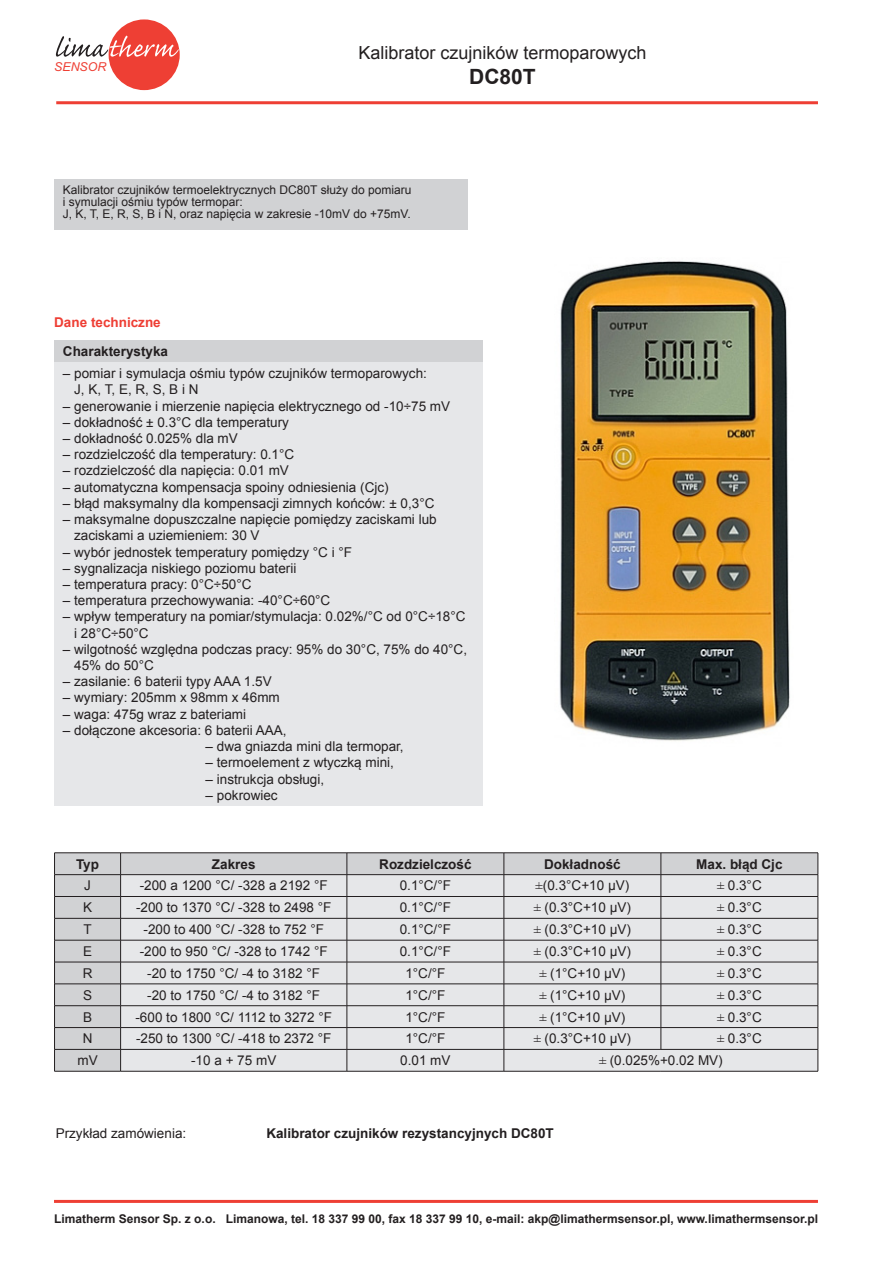
<style>
.page{position:relative;width:872px;height:1268px;background:#fff}
.page>*{position:absolute;margin:0;border:0;box-sizing:border-box;transform-origin:0 0}
.Do_spisu_treści{font:700 21px "Arial";color:#231f20}
.Do_spisu_treści-2{font:18px "Arial";color:#231f20}
.TOC_title{font:13.5px "Arial";color:#231f20}
.Do_spisu_treści-3{font:13.5px "Arial";color:#231f20}
.Do_spisu_treści-4{font:700 13.5px "Arial";color:#231f20}
.TOC_title-2{font:700 13.5px "Arial";color:#231f20}
.Do_spisu_treści-5{font:700 13.5px "Arial";color:#ee3e34}
.t1{font:italic 12.3px "Arial";color:#ee3f34}
.Do_spisu_treści-6{font:12px "Arial";color:#231f20}
.Do_spisu_treści-7{font:700 12px "Arial";color:#231f20}
.s1{font-family:"Times New Roman"}
</style>
<div class="page">
<hr style="left:54px;top:1199px;width:764px;height:3px;background:#ee3f34">
<div style="left:109px;top:19px;width:71px;height:71px;background:#ee3f34;border-radius:50%"></div>
<svg style="left:56px;top:36px;width:123px;height:21px"></svg>
<hr style="left:56px;top:101px;width:762px;height:3px;background:#ee3f34">
<div style="left:54px;top:179px;width:414px;height:51px;background:#d1d2d4"></div>
<div style="left:54px;top:340px;width:428px;height:22px;background:#d1d2d4"></div>
<div style="left:54px;top:362px;width:428px;height:443px;background:#e6e7e9"></div>
<img style="left:559px;top:261px;width:231px;height:480px">
<svg style="left:54px;top:852px;width:764px;height:218px;background:#d8d8da"></svg>
<hr style="left:54px;top:1070px;width:67px;height:1px;background:#231f20">
<hr style="left:121px;top:1070px;width:226px;height:1px;background:#231f20">
<hr style="left:347px;top:1070px;width:157px;height:1px;background:#231f20">
<hr style="left:504px;top:1070px;width:157px;height:1px;background:#231f20">
<hr style="left:661px;top:1070px;width:157px;height:1px;background:#231f20">
<p class="t1" style="left:54px;top:58px;width:54px">SENSOR</p>
<p class="Do_spisu_treści-2" style="left:358px;top:41px;width:290px">Kalibrator czujników termoparowych</p>
<p class="Do_spisu_treści" style="left:469px;top:63px;width:68px">DC80T</p>
<p class="Do_spisu_treści-6" style="left:63px;top:182px;width:350px">Kalibrator czujników termoelektrycznych DC80T służy do pomiaru</p>
<p class="Do_spisu_treści-6" style="left:63px;top:194px;width:182px">i symulacji ośmiu typów termopar:</p>
<p class="Do_spisu_treści-6" style="left:63px;top:206px;width:349px">J, K, T, E, R, S, B i N, oraz napięcia w zakresie -10mV do +75mV.</p>
<p class="Do_spisu_treści-5" style="left:54px;top:313px;width:108px">Dane techniczne</p>
<p class="TOC_title-2" style="left:63px;top:342px;width:107px">Charakterystyka</p>
<p class="TOC_title" style="left:63px;top:364px;width:365px">– pomiar i symulacja ośmiu typów czujników termoparowych:</p>
<p class="TOC_title" style="left:74px;top:381px;width:126px">J, K, T, E, R, S, B i N</p>
<p class="TOC_title" style="left:63px;top:397px;width:389px">– generowanie i mierzenie napięcia elektrycznego od -10÷75 mV</p>
<p class="TOC_title" style="left:63px;top:413px;width:227px">– dokładność ± 0.3°C dla temperatury</p>
<p class="TOC_title" style="left:63px;top:429px;width:176px">– dokładność 0.025% dla mV</p>
<p class="TOC_title" style="left:63px;top:445px;width:233px">– rozdzielczość dla temperatury: 0.1°C</p>
<p class="TOC_title" style="left:63px;top:462px;width:227px">– rozdzielczość dla napięcia: 0.01 mV</p>
<p class="TOC_title" style="left:63px;top:478px;width:327px">– automatyczna kompensacja spoiny odniesienia (Cjc)</p>
<p class="TOC_title" style="left:63px;top:494px;width:373px">– błąd maksymalny dla kompensacji zimnych końców: ± 0,3°C</p>
<p class="TOC_title" style="left:63px;top:510px;width:375px">– maksymalne dopuszczalne napięcie pomiędzy zaciskami lub</p>
<p class="TOC_title" style="left:74px;top:526px;width:187px">zaciskami a uziemieniem: 30 V</p>
<p class="TOC_title" style="left:63px;top:543px;width:291px">– wybór jednostek temperatury pomiędzy °C i °F</p>
<p class="TOC_title" style="left:63px;top:559px;width:235px">– sygnalizacja niskiego poziomu baterii</p>
<p class="TOC_title" style="left:63px;top:575px;width:190px">– temperatura pracy: 0°C÷50°C</p>
<p class="TOC_title" style="left:63px;top:591px;width:269px">– temperatura przechowywania: -40°C÷60°C</p>
<p class="TOC_title" style="left:63px;top:607px;width:404px">– wpływ temperatury na pomiar/stymulacja: 0.02%/°C od 0°C÷18°C</p>
<p class="TOC_title" style="left:74px;top:624px;width:76px">i 28°C÷50°C</p>
<p class="TOC_title" style="left:63px;top:640px;width:405px">– wilgotność względna podczas pracy: 95% do 30°C, 75% do 40°C,</p>
<p class="TOC_title" style="left:74px;top:656px;width:81px">45% do 50°C</p>
<p class="TOC_title" style="left:63px;top:672px;width:210px">– zasilanie: 6 baterii typy AAA 1.5V</p>
<p class="TOC_title" style="left:63px;top:688px;width:218px">– wymiary: 205mm x 98mm x 46mm</p>
<p class="TOC_title" style="left:63px;top:705px;width:185px">– waga: 475g wraz z bateriami</p>
<p class="TOC_title" style="left:63px;top:721px;width:225px">– dołączone akcesoria: 6 baterii AAA,</p>
<p class="TOC_title" style="left:206px;top:737px;width:200px">– dwa gniazda mini dla termopar,</p>
<p class="TOC_title" style="left:206px;top:753px;width:190px">– termoelement z wtyczką mini,</p>
<p class="TOC_title" style="left:206px;top:769px;width:120px">– instrukcja obsługi,</p>
<p class="TOC_title" style="left:206px;top:786px;width:74px">– pokrowiec</p>
<p class="Do_spisu_treści-4" style="left:76px;top:854px;width:25px">Typ</p>
<p class="Do_spisu_treści-4" style="left:212px;top:854px;width:45px">Zakres</p>
<p class="Do_spisu_treści-4" style="left:379px;top:854px;width:94px">Rozdzielczość</p>
<p class="Do_spisu_treści-4" style="left:544px;top:854px;width:78px">Dokładność</p>
<p class="Do_spisu_treści-4" style="left:696px;top:854px;width:88px">Max. błąd Cjc</p>
<p class="Do_spisu_treści-3" style="left:84px;top:876px;width:8px">J</p>
<p class="Do_spisu_treści-3" style="left:140px;top:876px;width:189px">-200 a 1200 °C/ -328 a 2192 °F</p>
<p class="Do_spisu_treści-3" style="left:400px;top:876px;width:53px">0.1°C/°F</p>
<p class="Do_spisu_treści-3" style="left:535px;top:876px;width:95px"><span class="s1">±</span>(0.3°C+10 µV)</p>
<p class="Do_spisu_treści-3" style="left:717px;top:876px;width:46px"><span class="s1">±</span> 0.3°C</p>
<p class="Do_spisu_treści-3" style="left:83px;top:898px;width:11px">K</p>
<p class="Do_spisu_treści-3" style="left:136px;top:898px;width:197px">-200 to 1370 °C/ -328 to 2498 °F</p>
<p class="Do_spisu_treści-3" style="left:400px;top:898px;width:53px">0.1°C/°F</p>
<p class="Do_spisu_treści-3" style="left:534px;top:898px;width:99px"><span class="s1">±</span> (0.3°C+10 µV)</p>
<p class="Do_spisu_treści-3" style="left:717px;top:898px;width:46px"><span class="s1">±</span> 0.3°C</p>
<p class="Do_spisu_treści-3" style="left:84px;top:920px;width:10px">T</p>
<p class="Do_spisu_treści-3" style="left:143px;top:920px;width:182px">-200 to 400 °C/ -328 to 752 °F</p>
<p class="Do_spisu_treści-3" style="left:400px;top:920px;width:53px">0.1°C/°F</p>
<p class="Do_spisu_treści-3" style="left:534px;top:920px;width:99px"><span class="s1">±</span> (0.3°C+10 µV)</p>
<p class="Do_spisu_treści-3" style="left:717px;top:920px;width:46px"><span class="s1">±</span> 0.3°C</p>
<p class="Do_spisu_treści-3" style="left:83px;top:942px;width:11px">E</p>
<p class="Do_spisu_treści-3" style="left:140px;top:942px;width:189px">-200 to 950 °C/ -328 to 1742 °F</p>
<p class="Do_spisu_treści-3" style="left:400px;top:942px;width:53px">0.1°C/°F</p>
<p class="Do_spisu_treści-3" style="left:534px;top:942px;width:99px"><span class="s1">±</span> (0.3°C+10 µV)</p>
<p class="Do_spisu_treści-3" style="left:717px;top:942px;width:46px"><span class="s1">±</span> 0.3°C</p>
<p class="Do_spisu_treści-3" style="left:83px;top:964px;width:11px">R</p>
<p class="Do_spisu_treści-3" style="left:147px;top:964px;width:174px">-20 to 1750 °C/ -4 to 3182 °F</p>
<p class="Do_spisu_treści-3" style="left:405px;top:964px;width:42px">1°C/°F</p>
<p class="Do_spisu_treści-3" style="left:539px;top:964px;width:87px"><span class="s1">±</span> (1°C+10 µV)</p>
<p class="Do_spisu_treści-3" style="left:717px;top:964px;width:46px"><span class="s1">±</span> 0.3°C</p>
<p class="Do_spisu_treści-3" style="left:83px;top:985px;width:11px">S</p>
<p class="Do_spisu_treści-3" style="left:147px;top:985px;width:174px">-20 to 1750 °C/ -4 to 3182 °F</p>
<p class="Do_spisu_treści-3" style="left:405px;top:985px;width:42px">1°C/°F</p>
<p class="Do_spisu_treści-3" style="left:539px;top:985px;width:87px"><span class="s1">±</span> (1°C+10 µV)</p>
<p class="Do_spisu_treści-3" style="left:717px;top:985px;width:46px"><span class="s1">±</span> 0.3°C</p>
<p class="Do_spisu_treści-3" style="left:83px;top:1007px;width:11px">B</p>
<p class="Do_spisu_treści-3" style="left:135px;top:1007px;width:198px">-600 to 1800 °C/ 1112 to 3272 °F</p>
<p class="Do_spisu_treści-3" style="left:405px;top:1007px;width:42px">1°C/°F</p>
<p class="Do_spisu_treści-3" style="left:539px;top:1007px;width:87px"><span class="s1">±</span> (1°C+10 µV)</p>
<p class="Do_spisu_treści-3" style="left:717px;top:1007px;width:46px"><span class="s1">±</span> 0.3°C</p>
<p class="Do_spisu_treści-3" style="left:83px;top:1029px;width:11px">N</p>
<p class="Do_spisu_treści-3" style="left:136px;top:1029px;width:197px">-250 to 1300 °C/ -418 to 2372 °F</p>
<p class="Do_spisu_treści-3" style="left:405px;top:1029px;width:42px">1°C/°F</p>
<p class="Do_spisu_treści-3" style="left:534px;top:1029px;width:99px"><span class="s1">±</span> (0.3°C+10 µV)</p>
<p class="Do_spisu_treści-3" style="left:717px;top:1029px;width:46px"><span class="s1">±</span> 0.3°C</p>
<p class="Do_spisu_treści-3" style="left:77px;top:1051px;width:22px">mV</p>
<p class="Do_spisu_treści-3" style="left:191px;top:1051px;width:87px">-10 a + 75 mV</p>
<p class="Do_spisu_treści-3" style="left:400px;top:1051px;width:52px">0.01 mV</p>
<p class="Do_spisu_treści-3" style="left:599px;top:1051px;width:125px"><span class="s1">±</span> (0.025%+0.02 MV)</p>
<p class="TOC_title" style="left:56px;top:1124px;width:132px">Przykład zamówienia:</p>
<p class="Do_spisu_treści-4" style="left:266px;top:1124px;width:289px">Kalibrator czujników rezystancyjnych DC80T</p>
<p class="Do_spisu_treści-7" style="left:54px;top:1209px;width:765px">Limatherm Sensor Sp. z o.o. Limanowa, tel. 18 337 99 00, fax 18 337 99 10, e-mail: akp@limathermsensor.pl, www.limathermsensor.pl</p>
</div>
